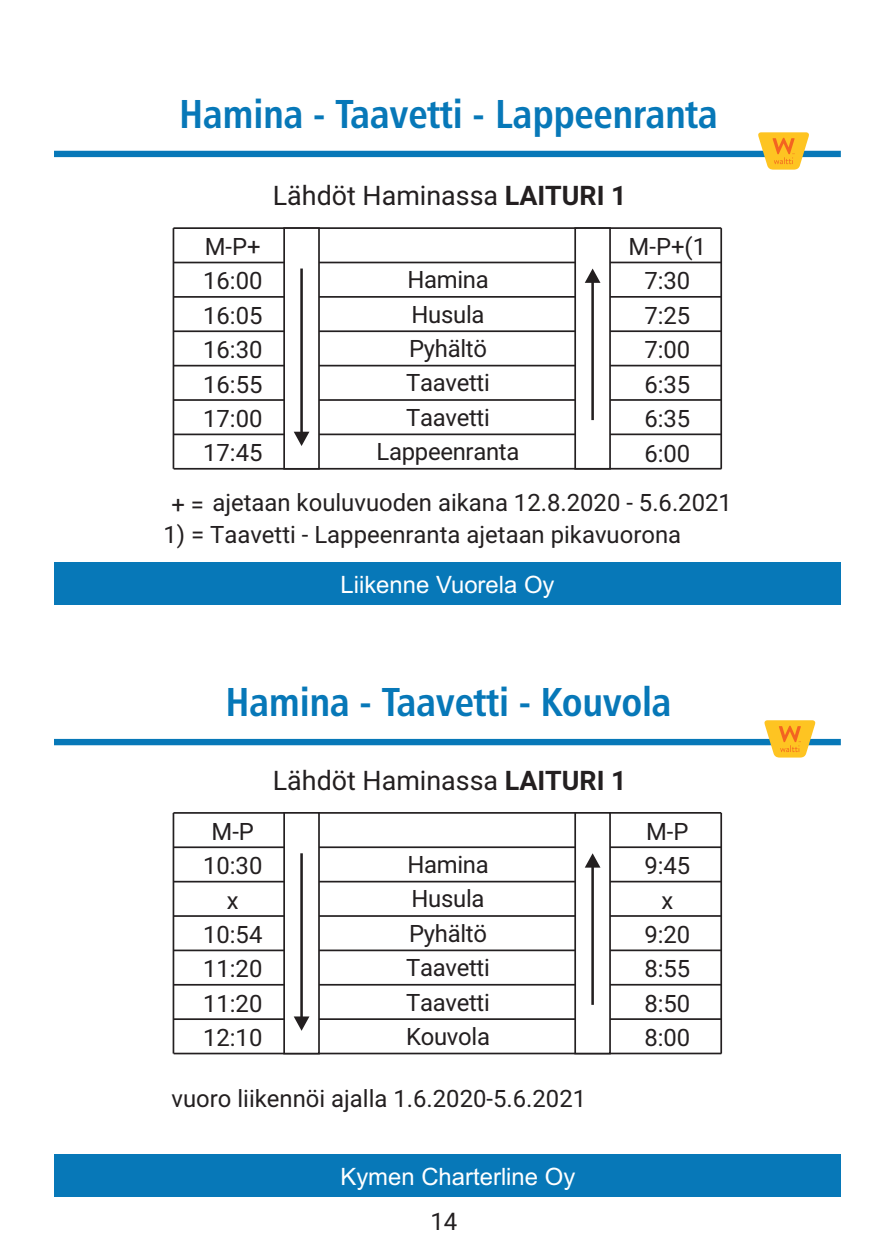
<style>
.page{position:relative;width:893px;height:1259px;background:#fff}
.page>*{position:absolute;margin:0;border:0;box-sizing:border-box;transform-origin:0 0}
.t1{font:40.5px "Humanist 777 BT Roman Condensed B Bold";letter-spacing:-.01em;color:#0778b8}
.t2{font:27px "Roboto";color:#231f20}
.t3{font:24px/34.5px "Roboto";color:#231f20;text-align:center}
.t4{font:24px "Arial";color:#fff}
.s1{font-weight:700}
</style>
<div class="page">
<hr style="left:173px;top:227px;width:548px;height:2px;background:#231f20">
<svg style="left:172px;top:261px;width:551px;height:175px"></svg>
<hr style="left:174px;top:468px;width:547px;height:1px;background:#231f20">
<div style="left:283px;top:227px;width:37px;height:243px;background:#fff;border:2px solid #231f20"></div>
<div style="left:574px;top:227px;width:37px;height:242px;background:#fff;border:2px solid #231f20"></div>
<hr style="left:592px;top:282px;width:1px;height:138px;background:#231f20">
<svg style="left:585px;top:268px;width:15px;height:15px"></svg>
<div style="left:54px;top:562px;width:787px;height:43px;background:#0778b8"></div>
<div style="left:54px;top:151px;width:787px;height:6px;background:#0778b8"></div>
<hr style="left:301px;top:268px;width:1px;height:165px;background:#231f20">
<svg style="left:294px;top:432px;width:15px;height:14px"></svg>
<hr style="left:173px;top:228px;width:1px;height:241px;background:#231f20">
<hr style="left:720px;top:228px;width:2px;height:241px;background:#231f20">
<hr style="left:173px;top:812px;width:548px;height:1px;background:#231f20">
<svg style="left:172px;top:845px;width:551px;height:176px"></svg>
<hr style="left:174px;top:1052px;width:547px;height:2px;background:#231f20">
<div style="left:283px;top:812px;width:37px;height:242px;background:#fff;border:2px solid #231f20"></div>
<div style="left:574px;top:812px;width:37px;height:242px;background:#fff;border:2px solid #231f20"></div>
<hr style="left:592px;top:866px;width:1px;height:139px;background:#231f20">
<svg style="left:585px;top:853px;width:15px;height:14px"></svg>
<div style="left:54px;top:1154px;width:787px;height:42px;background:#0778b8"></div>
<div style="left:54px;top:739px;width:787px;height:6px;background:#0778b8"></div>
<hr style="left:301px;top:853px;width:1px;height:164px;background:#231f20">
<svg style="left:294px;top:1016px;width:15px;height:14px"></svg>
<hr style="left:173px;top:813px;width:1px;height:240px;background:#231f20">
<hr style="left:720px;top:813px;width:2px;height:240px;background:#231f20">
<svg style="left:758px;top:132px;width:51px;height:38px"></svg>
<svg style="left:764px;top:720px;width:51px;height:37px"></svg>
<h1 class="t1" style="left:179px;top:97px;width:540px">Hamina - Taavetti - Lappeenranta</h1>
<p class="t2" style="left:273px;top:184px;width:355px">Lähdöt Haminassa <span class="s1">LAITURI 1</span></p>
<p class="t3" style="left:203px;top:231px;width:61px;text-align:justify">M-P+ 16:00<br>16:05<br>16:30<br>16:55<br>17:00<br>17:45</p>
<p class="t3" style="left:629px;top:231px;width:79px">M-P+(1<br>7:30<br>7:25<br>7:00<br>6:35<br>6:35<br>6:00</p>
<p class="t3" style="left:377px;top:264px;width:144px">Hamina<br>Husula<br>Pyhältö<br>Taavetti<br>Taavetti<br>Lappeenranta</p>
<p class="t3" style="left:171px;top:487px;width:562px">+ = ajetaan kouluvuoden aikana 12.8.2020 - 5.6.2021</p>
<p class="t3" style="left:163px;top:518px;width:519px">1) = Taavetti - Lappeenranta ajetaan pikavuorona</p>
<p class="t4" style="left:340px;top:575px;width:216px">Liikenne Vuorela Oy</p>
<h1 class="t1" style="left:226px;top:685px;width:447px">Hamina - Taavetti - Kouvola</h1>
<p class="t2" style="left:273px;top:768px;width:355px">Lähdöt Haminassa <span class="s1">LAITURI 1</span></p>
<p class="t3" style="left:203px;top:815px;width:61px">M-P<br>10:30 x<br>10:54<br>11:20<br>11:20<br>12:10</p>
<p class="t3" style="left:644px;top:815px;width:48px">M-P<br>9:45 x<br>9:20<br>8:55<br>8:50<br>8:00</p>
<p class="t3" style="left:406px;top:849px;width:85px;text-align:left">Hamina<br>Husula<br>Pyhältö<br>Taavetti<br>Taavetti<br>Kouvola</p>
<p class="t3" style="left:171px;top:1082px;width:416px">vuoro liikennöi ajalla 1.6.2020-5.6.2021</p>
<p class="t4" style="left:340px;top:1167px;width:236px">Kymen Charterline Oy</p>
<p class="t3" style="left:430px;top:1203px;width:28px">14</p>
</div>
